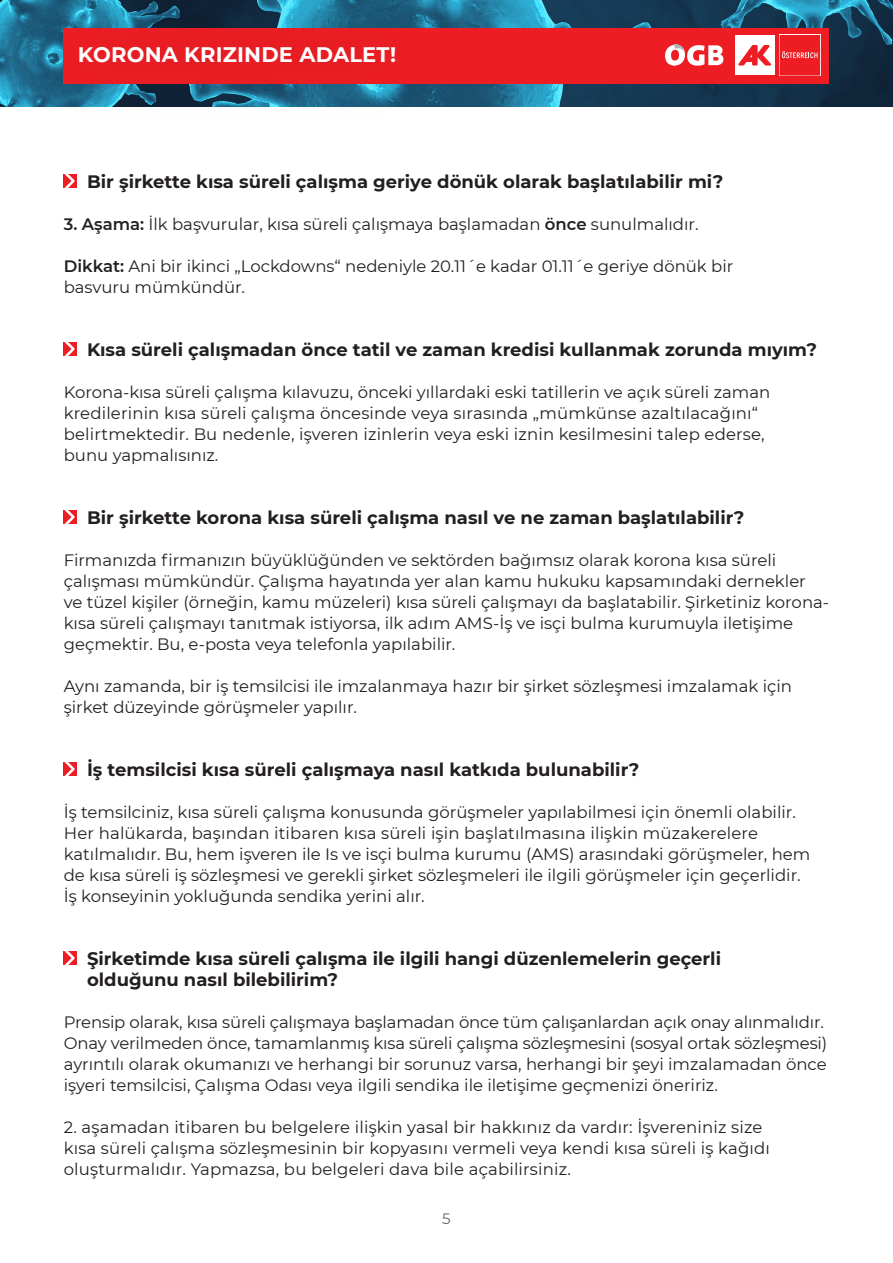
<style>
.page{position:relative;width:893px;height:1263px;background:#fff}
.page>*{position:absolute;margin:0;border:0;box-sizing:border-box;transform-origin:0 0}
.t1{font:700 21px "Montserrat";letter-spacing:.01em;color:#fff}
.t2{font:700 18px/21px "Montserrat";color:#231f20}
.t3{font:16.5px/21px "Montserrat";color:#231f20}
.t4{font:15px "Montserrat";color:#636366}
.s1{font-weight:600}
</style>
<div class="page">
<img style="left:0;top:1px;width:893px;height:106px">
<div style="left:64px;top:28px;width:765px;height:55px;background:#ee1d23"></div>
<svg style="left:779px;top:35px;width:41px;height:41px"></svg>
<div style="left:735px;top:35px;width:40px;height:40px;background:#fff"></div>
<div style="left:780px;top:35px;width:40px;height:40px;background:#ee1d23"></div>
<svg style="left:739px;top:45px;width:32px;height:20px"></svg>
<svg style="left:782px;top:51px;width:35px;height:7px"></svg>
<svg style="left:665px;top:44px;width:58px;height:22px"></svg>
<div style="left:19px;top:0;width:434px;height:129px;background:#052b41;opacity:.35"></div>
<div style="left:64px;top:174px;width:13px;height:14px;background:#ee1d23"></div>
<svg style="left:64px;top:174px;width:11px;height:14px"></svg>
<div style="left:64px;top:342px;width:13px;height:14px;background:#ee1d23"></div>
<svg style="left:64px;top:342px;width:11px;height:14px"></svg>
<div style="left:64px;top:510px;width:13px;height:14px;background:#ee1d23"></div>
<svg style="left:64px;top:510px;width:11px;height:14px"></svg>
<div style="left:64px;top:762px;width:13px;height:14px;background:#ee1d23"></div>
<svg style="left:64px;top:762px;width:11px;height:14px"></svg>
<div style="left:64px;top:951px;width:13px;height:14px;background:#ee1d23"></div>
<svg style="left:64px;top:951px;width:11px;height:14px"></svg>
<p class="t1" style="left:78px;top:40px;width:320px">KORONA KRIZINDE ADALET!</p>
<p class="t2" style="left:87px;top:170px;width:638px">Bir şirkette kısa süreli çalışma geriye dönük olarak başlatılabilir mi?</p>
<p class="t3" style="left:64px;top:213px;width:636px"><span class="s1">3. Aşama:</span> İlk başvurular, kısa süreli çalışmaya başlamadan <span class="s1">önce</span> sunulmalıdır.</p>
<p class="t3" style="left:64px;top:255px;width:671px"><span class="s1">Dikkat:</span> Ani bir ikinci „Lockdowns“ nedeniyle 20.11´e kadar 01.11´e geriye dönük bir</p>
<p class="t3" style="left:64px;top:276px;width:183px">basvuru mümkündür.</p>
<p class="t2" style="left:87px;top:338px;width:731px">Kısa süreli çalışmadan önce tatil ve zaman kredisi kullanmak zorunda mıyım?</p>
<p class="t3" style="left:64px;top:381px;width:708px">Korona-kısa süreli çalışma kılavuzu, önceki yıllardaki eski tatillerin ve açık süreli zaman</p>
<p class="t3" style="left:64px;top:402px;width:696px">kredilerinin kısa süreli çalışma öncesinde veya sırasında „mümkünse azaltılacağını“</p>
<p class="t3" style="left:64px;top:423px;width:702px">belirtmektedir. Bu nedenle, işveren izinlerin veya eski iznin kesilmesini talep ederse,</p>
<p class="t3" style="left:64px;top:444px;width:156px">bunu yapmalısınız.</p>
<p class="t2" style="left:87px;top:506px;width:659px">Bir şirkette korona kısa süreli çalışma nasıl ve ne zaman başlatılabilir?</p>
<p class="t3" style="left:64px;top:549px;width:744px">Firmanızda firmanızın büyüklüğünden ve sektörden bağımsız olarak korona kısa süreli çalışması mümkündür. Çalışma hayatında yer alan kamu hukuku kapsamındaki dernekler</p>
<p class="t3" style="left:64px;top:591px;width:767px">ve tüzel kişiler (örneğin, kamu müzeleri) kısa süreli çalışmayı da başlatabilir. Şirketiniz korona&shy;kısa süreli çalışmayı tanıtmak istiyorsa, ilk adım AMS-İş ve isçi bulma kurumuyla iletişime geçmektir. Bu, e-posta veya telefonla yapılabilir.</p>
<p class="t3" style="left:64px;top:675px;width:730px">Aynı zamanda, bir iş temsilcisi ile imzalanmaya hazır bir şirket sözleşmesi imzalamak için şirket düzeyinde görüşmeler yapılır.</p>
<p class="t2" style="left:87px;top:758px;width:554px">İş temsilcisi kısa süreli çalışmaya nasıl katkıda bulunabilir?</p>
<p class="t3" style="left:64px;top:801px;width:748px">İş temsilciniz, kısa süreli çalışma konusunda görüşmeler yapılabilmesi için önemli olabilir.<br>Her halükarda, başından itibaren kısa süreli işin başlatılmasına ilişkin müzakerelere katılmalıdır. Bu, hem işveren ile Is ve isçi bulma kurumu (AMS) arasındaki görüşmeler, hem de kısa süreli iş sözleşmesi ve gerekli şirket sözleşmeleri ile ilgili görüşmeler için geçerlidir.</p>
<p class="t3" style="left:64px;top:885px;width:362px">İş konseyinin yokluğunda sendika yerini alır.</p>
<p class="t2" style="left:87px;top:947px;width:635px">Şirketimde kısa süreli çalışma ile ilgili hangi düzenlemelerin geçerli olduğunu nasıl bilebilirim?</p>
<p class="t3" style="left:64px;top:1011px;width:765px">Prensip olarak, kısa süreli çalışmaya başlamadan önce tüm çalışanlardan açık onay alınmalıdır.<br>Onay verilmeden önce, tamamlanmış kısa süreli çalışma sözleşmesini (sosyal ortak sözleşmesi) ayrıntılı olarak okumanızı ve herhangi bir sorunuz varsa, herhangi bir şeyi imzalamadan önce işyeri temsilcisi, Çalışma Odası veya ilgili sendika ile iletişime geçmenizi öneririz.</p>
<p class="t3" style="left:64px;top:1116px;width:708px">2. aşamadan itibaren bu belgelere ilişkin yasal bir hakkınız da vardır: İşvereniniz size kısa süreli çalışma sözleşmesinin bir kopyasını vermeli veya kendi kısa süreli iş kağıdı oluşturmalıdır. Yapmazsa, bu belgeleri dava bile açabilirsiniz.</p>
<p class="t4" style="left:442px;top:1208px;width:10px">5</p>
</div>
